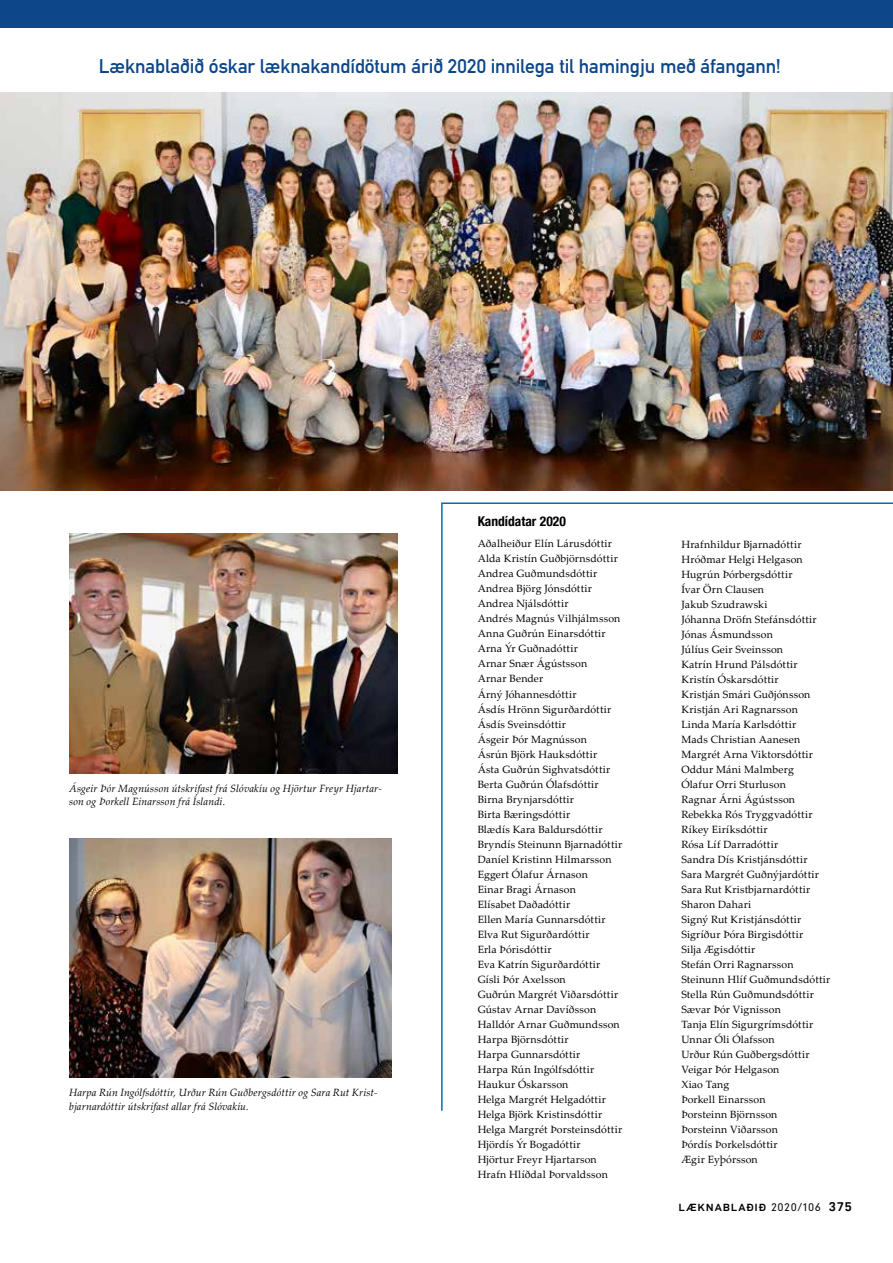
<style>
.page{position:relative;width:893px;height:1263px;background:#fff}
.page>*{position:absolute;margin:0;border:0;box-sizing:border-box;transform-origin:0 0}
.t1{font:700 19.5px "DIN Alternate";letter-spacing:-.005em;color:#0d4689}
.t2{font:700 condensed 13.5px "Helvetica Neue";color:#000}
.t3{font:10.5px/15px "Palatino Linotype";letter-spacing:.015em;color:#000}
.t4{font:italic 10.5px/13.5px "Palatino Linotype";letter-spacing:.01em;color:#000}
.t5{font:10.5px "D DIN Exp Bold";letter-spacing:.11em;color:#000}
.s1{font-family:"DIN Neuzeit Grotesk";font-weight:300}
.s2{font-size:12.75px}
</style>
<div class="page">
<div style="left:0;top:0;width:893px;height:27px;background:#0d4689"></div>
<img style="left:0;top:92px;width:893px;height:398px">
<img style="left:69px;top:838px;width:322px;height:239px">
<img style="left:69px;top:534px;width:329px;height:240px">
<svg style="left:441px;top:502px;width:452px;height:609px"></svg>
<h1 class="t1" style="left:99px;top:51px;width:684px">Læknablaðið óskar læknakandídötum árið 2020 innilega til hamingju með áfangann!</h1>
<p class="t4" style="left:69px;top:781px;width:314px">Ásgeir Þór Magnússon útskrifast frá Slóvakíu og Hjörtur Freyr Hjartar&shy;son og Þorkell Einarsson frá Íslandi.</p>
<p class="t4" style="left:69px;top:1085px;width:310px">Harpa Rún Ingólfsdóttir, Urður Rún Guðbergsdóttir og Sara Rut Krist&shy;bjarnardóttir útskrifast allar frá Slóvakíu.</p>
<p class="t2" style="left:478px;top:510px;width:90px">Kandídatar 2020</p>
<p class="t3" style="left:478px;top:536px;width:146px">Aðalheiður Elín Lárusdóttir<br>Alda Kristín Guðbjörnsdóttir<br>Andrea Guðmundsdóttir<br>Andrea Björg Jónsdóttir<br>Andrea Njálsdóttir<br>Andrés Magnús Vilhjálmsson<br>Anna Guðrún Einarsdóttir<br>Arna Ýr Guðnadóttir<br>Arnar Snær Ágústsson<br>Arnar Bender<br>Árný Jóhannesdóttir<br>Ásdís Hrönn Sigurðardóttir<br>Ásdís Sveinsdóttir<br>Ásgeir Þór Magnússon<br>Ásrún Björk Hauksdóttir<br>Ásta Guðrún Sighvatsdóttir<br>Berta Guðrún Ólafsdóttir<br>Birna Brynjarsdóttir<br>Birta Bæringsdóttir<br>Blædís Kara Baldursdóttir<br>Bryndís Steinunn Bjarnadóttir<br>Daníel Kristinn Hilmarsson<br>Eggert Ólafur Árnason<br>Einar Bragi Árnason<br>Elísabet Daðadóttir<br>Ellen María Gunnarsdóttir<br>Elva Rut Sigurðardóttir<br>Erla Þórisdóttir<br>Eva Katrín Sigurðardóttir<br>Gísli Þór Axelsson<br>Guðrún Margrét Viðarsdóttir<br>Gústav Arnar Davíðsson<br>Halldór Arnar Guðmundsson<br>Harpa Björnsdóttir<br>Harpa Gunnarsdóttir<br>Harpa Rún Ingólfsdóttir<br>Haukur Óskarsson<br>Helga Margrét Helgadóttir<br>Helga Björk Kristinsdóttir<br>Helga Margrét Þorsteinsdóttir<br>Hjördís Ýr Bogadóttir<br>Hjörtur Freyr Hjartarson<br>Hrafn Hlíðdal Þorvaldsson</p>
<p class="t3" style="left:681px;top:536px;width:151px">Hrafnhildur Bjarnadóttir<br>Hróðmar Helgi Helgason<br>Hugrún Þórbergsdóttir<br>Ívar Örn Clausen<br>Jakub Szudrawski<br>Jóhanna Dröfn Stefánsdóttir<br>Jónas Ásmundsson<br>Júlíus Geir Sveinsson<br>Katrín Hrund Pálsdóttir<br>Kristín Óskarsdóttir<br>Kristján Smári Guðjónsson<br>Kristján Ari Ragnarsson<br>Linda María Karlsdóttir<br>Mads Christian Aanesen<br>Margrét Arna Viktorsdóttir<br>Oddur Máni Malmberg<br>Ólafur Orri Sturluson<br>Ragnar Árni Ágústsson<br>Rebekka Rós Tryggvadóttir<br>Ríkey Eiríksdóttir<br>Rósa Líf Darradóttir<br>Sandra Dís Kristjánsdóttir<br>Sara Margrét Guðnýjardóttir<br>Sara Rut Kristbjarnardóttir<br>Sharon Dahari<br>Signý Rut Kristjánsdóttir<br>Sigríður Þóra Birgisdóttir<br>Silja Ægisdóttir<br>Stefán Orri Ragnarsson<br>Steinunn Hlíf Guðmundsdóttir<br>Stella Rún Guðmundsdóttir<br>Sævar Þór Vignisson<br>Tanja Elín Sigurgrímsdóttir<br>Unnar Óli Ólafsson<br>Urður Rún Guðbergsdóttir<br>Veigar Þór Helgason<br>Xiao Tang<br>Þorkell Einarsson<br>Þorsteinn Björnsson<br>Þorsteinn Viðarsson<br>Þórdís Þorkelsdóttir<br>Ægir Eyþórsson</p>
<p class="t5" style="left:679px;top:1202px;width:174px">LÆKNABLAÐIÐ <span class="s1">2020/106</span> <span class="s2">375</span></p>
</div>
